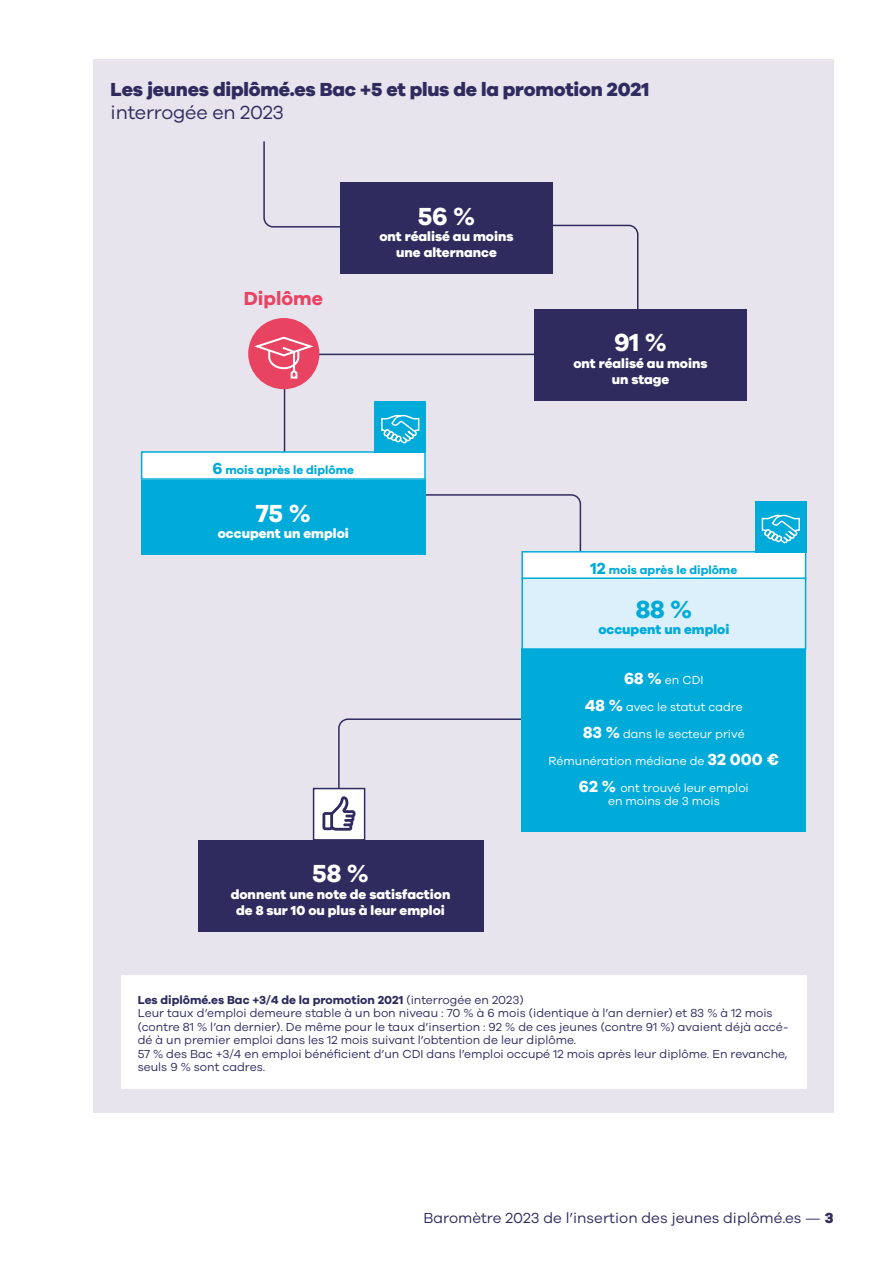
<style>
.page{position:relative;width:893px;height:1263px;background:#fff}
.page>*{position:absolute;margin:0;border:0;box-sizing:border-box;transform-origin:0 0}
.t1{font:700 25.5px "Galano Grotesque";letter-spacing:-.01em;color:#fff}
.t2{font:700 25.5px "Galano Grotesque";color:#00abda}
.t3{font:800 19.5px "Galano Grotesque";letter-spacing:-.01em;color:#2f2b5f}
.t4{font:19.5px "Galano Grotesque";letter-spacing:-.01em;color:#2f2b5f}
.t5{font:700 19.5px "Galano Grotesque";color:#e94362}
.t6{font:15px "Galano Grotesque";color:#2f2b5f}
.t7{font:800 13.5px/16.2px "Galano Grotesque";color:#fff;text-align:center}
.t8{font:800 13.5px "Galano Grotesque";color:#00abda}
.t9{font:12px/13.5px "Galano Grotesque";color:#2f2b5f}
.t10{font:12px/13.5px "Galano Grotesque";color:#fff;text-align:center}
.t11{font:700 12px "Galano Grotesque";color:#00abda}
.s1{font-size:16.5px}
.s2{font-weight:700;font-size:16.5px}
.s3{font-weight:700}
.s4{font-weight:800}
</style>
<div class="page">
<div style="left:93px;top:60px;width:741px;height:1053px;background:#e7e4ed"></div>
<svg style="left:263px;top:141px;width:77px;height:87px"></svg>
<svg style="left:553px;top:224px;width:86px;height:85px"></svg>
<svg style="left:426px;top:494px;width:156px;height:57px"></svg>
<div style="left:121px;top:975px;width:685px;height:113px;background:#fff"></div>
<div style="left:522px;top:552px;width:284px;height:27px;background:#fff"></div>
<div style="left:521px;top:551px;width:285px;height:29px;border:2px solid #00abda"></div>
<div style="left:248px;top:318px;width:71px;height:71px;background:#e94362;border-radius:50%"></div>
<div style="left:755px;top:501px;width:51px;height:51px;background:#00abda"></div>
<svg style="left:761px;top:514px;width:39px;height:30px"></svg>
<div style="left:521px;top:648px;width:285px;height:184px;background:#00abda"></div>
<div style="left:141px;top:479px;width:285px;height:76px;background:#00abda"></div>
<div style="left:142px;top:452px;width:283px;height:27px;background:#fff"></div>
<div style="left:141px;top:451px;width:285px;height:29px;border:2px solid #00abda"></div>
<svg style="left:251px;top:336px;width:283px;height:122px"></svg>
<div style="left:198px;top:840px;width:285px;height:92px;background:#2f2b5f"></div>
<div style="left:534px;top:309px;width:213px;height:92px;background:#2f2b5f"></div>
<div style="left:340px;top:182px;width:213px;height:92px;background:#2f2b5f"></div>
<div style="left:522px;top:578px;width:284px;height:71px;background:#dbf0fa"></div>
<div style="left:521px;top:577px;width:285px;height:73px;border:2px solid #00abda"></div>
<div style="left:313px;top:788px;width:52px;height:53px;background:#fff;border:2px solid #2f2b5f"></div>
<svg style="left:322px;top:718px;width:199px;height:163px"></svg>
<h2 class="t3" style="left:111px;top:77px;width:540px">Les jeunes diplômé.es Bac +5 et plus de la promotion 2021</h2>
<h2 class="t4" style="left:111px;top:101px;width:175px">interrogée en 2023</h2>
<h2 class="t5" style="left:244px;top:287px;width:81px">Diplôme</h2>
<h1 class="t1" style="left:418px;top:200px;width:59px">56 %</h1>
<p class="t7" style="left:379px;top:228px;width:136px">ont réalisé au moins une alternance</p>
<p class="t11" style="left:213px;top:462px;width:143px"><span class="s1">6</span> mois après le diplôme</p>
<h1 class="t1" style="left:256px;top:497px;width:56px">75 %</h1>
<p class="t7" style="left:218px;top:525px;width:133px">occupent un emploi</p>
<h1 class="t1" style="left:312px;top:858px;width:58px">58 %</h1>
<p class="t7" style="left:231px;top:885px;width:221px">donnent une note de satisfaction de 8 sur 10 ou plus à leur emploi</p>
<h1 class="t1" style="left:614px;top:327px;width:54px">91%</h1>
<p class="t7" style="left:573px;top:354px;width:136px">ont réalisé au moins un stage</p>
<p class="t11" style="left:591px;top:562px;width:148px"><span class="s1">12</span> mois après le diplôme</p>
<h1 class="t2" style="left:636px;top:594px;width:58px">88 %</h1>
<p class="t8" style="left:598px;top:621px;width:133px">occupent un emploi</p>
<p class="t10" style="left:624px;top:673px;width:81px"><span class="s2">68 %</span> en CDI</p>
<p class="t10" style="left:585px;top:700px;width:159px"><span class="s2">48 %</span> avec le statut cadre</p>
<p class="t10" style="left:583px;top:727px;width:163px"><span class="s2">83 %</span> dans le secteur privé</p>
<p class="t10" style="left:549px;top:754px;width:232px">Rémunération médiane de <span class="s2">32 000 €</span></p>
<p class="t10" style="left:579px;top:781px;width:171px"><span class="s2">62 %</span> ont trouvé leur emploi en moins de 3 mois</p>
<p class="t9" style="left:138px;top:993px;width:652px"><span class="s3">Les diplômé.es Bac +3/4 de la promotion 2021</span> (interrogée en 2023)<br>Leur taux d’emploi demeure stable à un bon niveau : 70 % à 6 mois (identique à l’an dernier) et 83 % à 12 mois (contre 81 % l’an dernier). De même pour le taux d’insertion : 92 % de ces jeunes (contre 91 %) avaient déjà accé&shy;dé à un premier emploi dans les 12 mois suivant l’obtention de leur diplôme.<br>57 % des Bac +3/4 en emploi bénéficient d’un CDI dans l’emploi occupé 12 mois après leur diplôme. En revanche, seuls 9 % sont cadres.</p>
<p class="t6" style="left:423px;top:1208px;width:412px">Baromètre 2023 de l’insertion des jeunes diplômé.es — <span class="s4">3</span></p>
</div>
